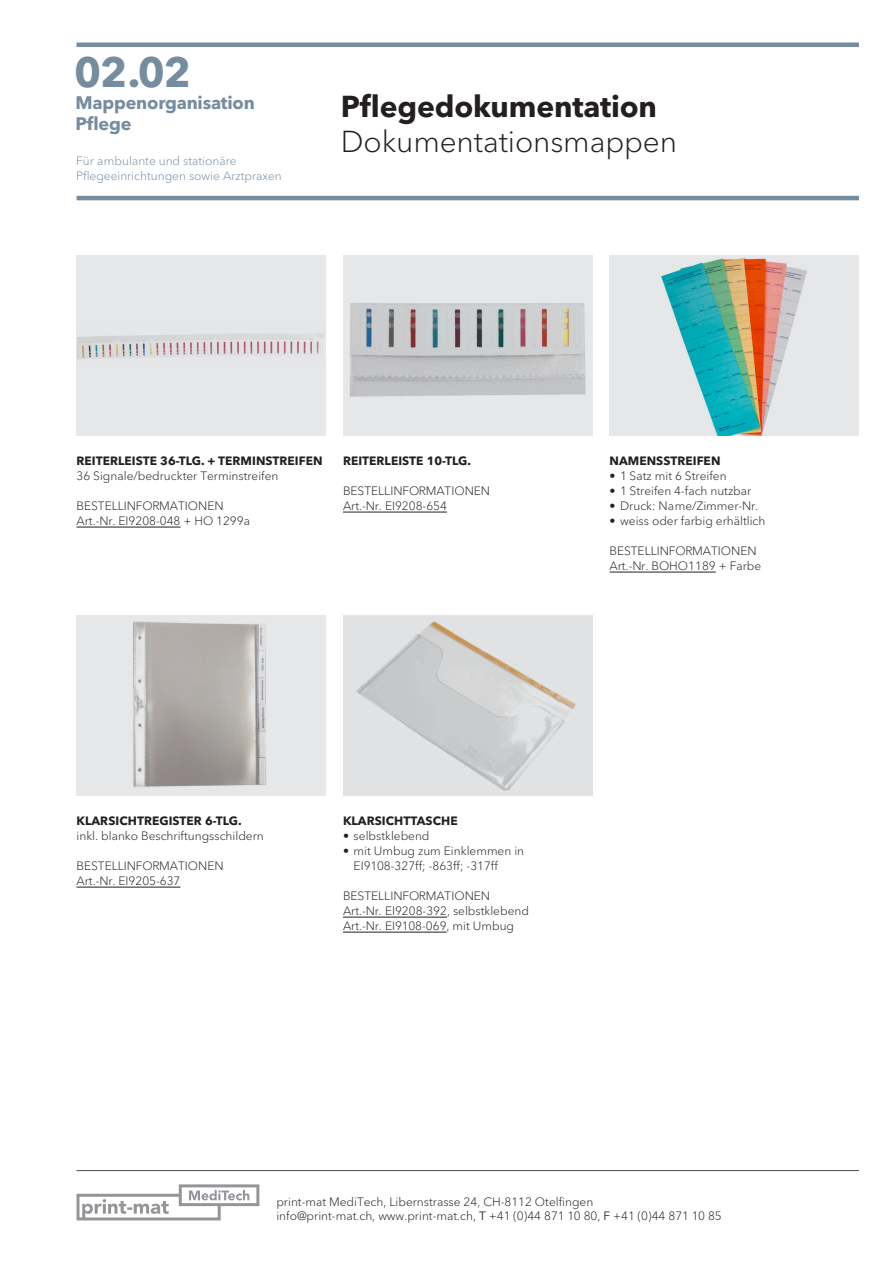
<style>
.page{position:relative;width:893px;height:1263px;background:#fff}
.page>*{position:absolute;margin:0;border:0;box-sizing:border-box;transform-origin:0 0}
.t1{font:700 42px "Avenir Next LT Pro";color:#768ca0}
.t2{font:300 30px "Avenir Next LT Pro";letter-spacing:-.005em;color:#231f20}
.t3{font:700 30px "Avenir Next LT Pro";letter-spacing:-.005em;color:#231f20}
.t4{font:700 18px/21.6px "Avenir Next LT Pro";letter-spacing:-.01em;color:#768ca0}
.t5{font:300 12px/15px "Avenir Next LT Pro";color:#231f20}
.t6{font:700 12px "Avenir Next LT Pro";letter-spacing:.005em;color:#231f20}
.t7{font:300 12px/15px "Avenir Next LT Pro";color:#768ca0}
.s1{font-weight:400}
</style>
<div class="page">
<hr style="left:77px;top:43px;width:782px;height:4px;background:#768ca0">
<hr style="left:77px;top:196px;width:782px;height:4px;background:#768ca0">
<hr style="left:77px;top:1170px;width:782px;height:1px;background:#57585a">
<svg style="left:77px;top:1184px;width:182px;height:36px"></svg>
<svg style="left:77px;top:615px;width:249px;height:180px;background:#cccbca"></svg>
<svg style="left:343px;top:615px;width:249px;height:180px;background:#d8d9d9"></svg>
<svg style="left:343px;top:255px;width:249px;height:180px;background:#d2d3d5"></svg>
<div style="left:77px;top:255px;width:249px;height:180px;background:#e6e7e9"></div>
<hr style="left:77px;top:527px;width:104px;height:1px;background:#231f20">
<hr style="left:77px;top:887px;width:104px;height:1px;background:#231f20">
<hr style="left:609px;top:572px;width:107px;height:1px;background:#231f20">
<hr style="left:343px;top:512px;width:104px;height:1px;background:#231f20">
<hr style="left:343px;top:917px;width:104px;height:1px;background:#231f20">
<hr style="left:343px;top:932px;width:104px;height:1px;background:#231f20">
<svg style="left:609px;top:255px;width:250px;height:180px;background:#bacbc7"></svg>
<h1 class="t1" style="left:74px;top:47px;width:118px">02.02</h1>
<h3 class="t4" style="left:75px;top:91px;width:181px">Mappenorganisation<br>Pflege</h3>
<p class="t7" style="left:76px;top:153px;width:207px">Für ambulante und stationäre<br>Pflegeeinrichtungen sowie Arztpraxen</p>
<h2 class="t3" style="left:341px;top:88px;width:318px">Pflegedokumentation</h2>
<h2 class="t2" style="left:341px;top:116px;width:338px">Dokumentationsmappen</h2>
<p class="t6" style="left:77px;top:454px;width:248px">REITERLEISTE 36-TLG. + TERMINSTREIFEN</p>
<p class="t5" style="left:77px;top:468px;width:203px">36 Signale/bedruckter Terminstreifen</p>
<p class="t5" style="left:77px;top:498px;width:175px">BESTELLINFORMATIONEN<br>Art.-Nr. EI9208-048 + HO 1299a</p>
<p class="t6" style="left:343px;top:454px;width:130px">REITERLEISTE 10-TLG.</p>
<p class="t5" style="left:343px;top:483px;width:149px">BESTELLINFORMATIONEN<br>Art.-Nr. EI9208-654</p>
<p class="t6" style="left:609px;top:454px;width:112px">NAMENSSTREIFEN</p>
<p class="t5" style="left:609px;top:468px;width:119px">• 1 Satz mit 6 Streifen</p>
<p class="t5" style="left:609px;top:483px;width:143px">• 1 Streifen 4-fach nutzbar</p>
<p class="t5" style="left:609px;top:498px;width:150px">• Druck: Name/Zimmer-Nr.</p>
<p class="t5" style="left:609px;top:513px;width:157px">• weiss oder farbig erhältlich</p>
<p class="t5" style="left:609px;top:543px;width:153px">BESTELLINFORMATIONEN<br>Art.-Nr. BOHO1189 + Farbe</p>
<p class="t6" style="left:77px;top:814px;width:167px">KLARSICHTREGISTER 6-TLG.</p>
<p class="t5" style="left:77px;top:828px;width:189px">inkl. blanko Beschriftungsschildern</p>
<p class="t5" style="left:77px;top:858px;width:149px">BESTELLINFORMATIONEN<br>Art.-Nr. EI9205-637</p>
<p class="t6" style="left:343px;top:814px;width:116px">KLARSICHTTASCHE</p>
<p class="t5" style="left:343px;top:828px;width:88px">• selbstklebend</p>
<p class="t5" style="left:354px;top:843px;width:172px;text-indent:-11px">• mit Umbug zum Einklemmen in<br>EI9108-327ff; -863ff; -317ff</p>
<p class="t5" style="left:343px;top:888px;width:187px">BESTELLINFORMATIONEN<br>Art.-Nr. EI9208-392, selbstklebend<br>Art.-Nr. EI9108-069, mit Umbug</p>
<p class="t5" style="left:276px;top:1194px;width:447px;line-height:14.2px">print-mat MediTech, Libernstrasse 24, CH-8112 Otelfingen<br>info@print-mat.ch, www.print-mat.ch, <span class="s1">T</span> +41 (0)44 871 10 80, <span class="s1">F</span> +41 (0)44 871 10 85</p>
</div>
